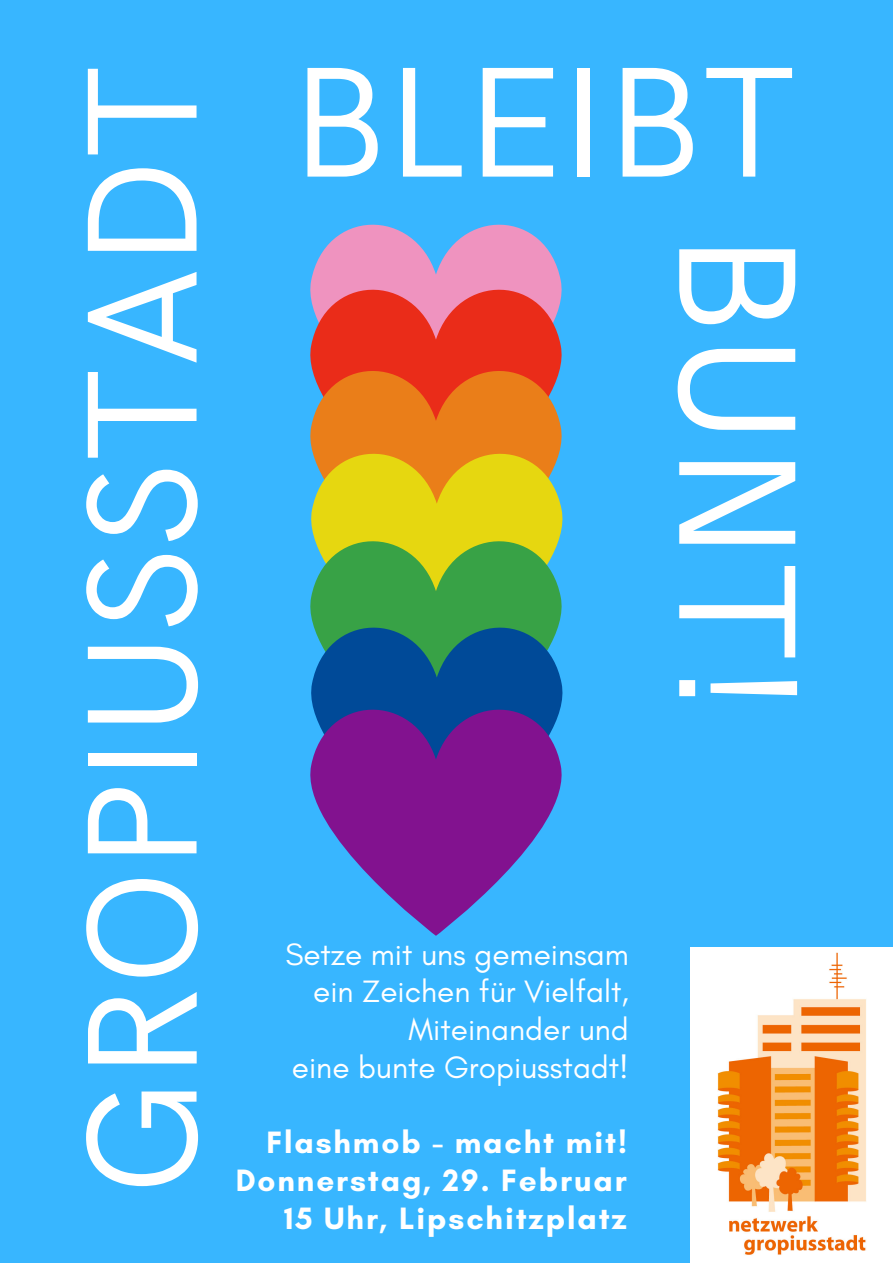
<style>
.page{position:relative;width:893px;height:1263px;background:#38b6ff}
.page>*{position:absolute;margin:0;border:0;box-sizing:border-box;transform-origin:0 0}
.t1{font:168.07px "HK Grotesk";color:#fff}
.t2{font:157.5px "HK Grotesk";color:#fff}
.t3{font:31.5px "Glacial Indifference";color:#fff}
.t4{font:700 31.5px/37.7px "Glacial Indifference";letter-spacing:.06em;color:#fff;text-align:right}
</style>
<div class="page">
<svg style="left:310px;top:224px;width:252px;height:65px;fill:#ef93bf"></svg>
<svg style="left:310px;top:289px;width:252px;height:81px;background:#e63f38"></svg>
<svg style="left:310px;top:370px;width:252px;height:83px;background:#e37421"></svg>
<svg style="left:311px;top:453px;width:252px;height:88px;background:#dfc91a"></svg>
<svg style="left:310px;top:541px;width:252px;height:86px;background:#4da947"></svg>
<svg style="left:311px;top:627px;width:252px;height:82px;background:#0a5a91"></svg>
<svg style="left:310px;top:709px;width:252px;height:227px;fill:#82128f"></svg>
<div style="left:690px;top:947px;width:203px;height:316px;background:#fff"></div>
<img style="left:717px;top:953px;width:149px;height:302px">
<h1 class="t2" style="left:55px;top:1196px;width:1133px;rotate:-90deg">GROPIUSSTADT</h1>
<p class="t2" style="left:291px;top:35px;width:507px">BLEIBT</p>
<h1 class="t1" style="left:830px;top:232px;width:483px;rotate:90deg">BUNT!</h1>
<p class="t3" style="left:285px;top:935px;width:345px">Setze mit uns gemeinsam</p>
<p class="t3" style="left:313px;top:972px;width:317px">ein Zeichen für Vielfalt,</p>
<p class="t3" style="left:408px;top:1010px;width:222px">Miteinander und</p>
<p class="t3" style="left:292px;top:1048px;width:338px">eine bunte Gropiusstadt!</p>
<p class="t4" style="left:236px;top:1123px;width:393px">Flashmob - macht mit!<br>Donnerstag, 29. Februar<br>15 Uhr, Lipschitzplatz</p>
</div>
